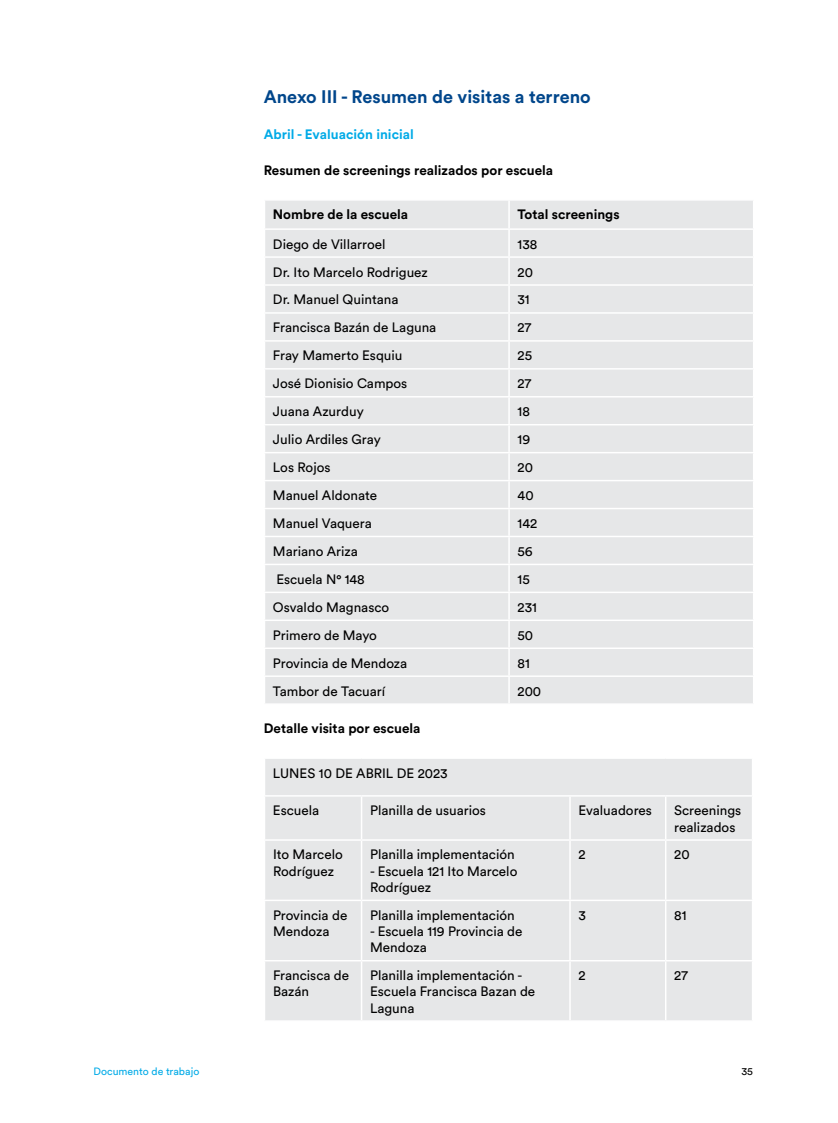
<style>
.page{position:relative;width:838px;height:1123px;background:#fff}
.page>*{position:absolute;margin:0;border:0;box-sizing:border-box;transform-origin:0 0}
.t1{font:700 18px "Circular Std";color:#00468b}
.t2{font:13.5px/16.2px "Circular Std";color:#000}
.t3{font:700 13.5px "Circular Std";color:#000}
.t4{font:700 13.5px "Circular Std";color:#00aae7}
.t5{font:10.5px "Circular Std";color:#00aae7}
.t6{font:10.5px "Circular Std";color:#000}
</style>
<div class="page">
<div style="left:265px;top:201px;width:488px;height:502px;background:#e6e7e8"></div>
<hr style="left:508px;top:201px;width:2px;height:27px;background:#fff">
<hr style="left:508px;top:230px;width:2px;height:26px;background:#fff">
<hr style="left:264px;top:256px;width:245px;height:2px;background:#fff">
<hr style="left:509px;top:256px;width:245px;height:2px;background:#fff">
<hr style="left:508px;top:258px;width:2px;height:26px;background:#fff">
<hr style="left:264px;top:284px;width:245px;height:2px;background:#fff">
<hr style="left:509px;top:284px;width:245px;height:2px;background:#fff">
<hr style="left:508px;top:286px;width:2px;height:26px;background:#fff">
<hr style="left:264px;top:312px;width:245px;height:2px;background:#fff">
<hr style="left:509px;top:312px;width:245px;height:2px;background:#fff">
<hr style="left:508px;top:314px;width:2px;height:26px;background:#fff">
<hr style="left:264px;top:340px;width:245px;height:2px;background:#fff">
<hr style="left:509px;top:340px;width:245px;height:2px;background:#fff">
<hr style="left:508px;top:342px;width:2px;height:26px;background:#fff">
<hr style="left:264px;top:368px;width:245px;height:1px;background:#fff">
<hr style="left:509px;top:368px;width:245px;height:1px;background:#fff">
<hr style="left:508px;top:369px;width:2px;height:27px;background:#fff">
<hr style="left:264px;top:396px;width:245px;height:1px;background:#fff">
<hr style="left:509px;top:396px;width:245px;height:1px;background:#fff">
<hr style="left:508px;top:397px;width:2px;height:27px;background:#fff">
<hr style="left:264px;top:424px;width:245px;height:1px;background:#fff">
<hr style="left:509px;top:424px;width:245px;height:1px;background:#fff">
<hr style="left:508px;top:425px;width:2px;height:27px;background:#fff">
<hr style="left:264px;top:452px;width:245px;height:1px;background:#fff">
<hr style="left:509px;top:452px;width:245px;height:1px;background:#fff">
<hr style="left:508px;top:453px;width:2px;height:27px;background:#fff">
<hr style="left:264px;top:480px;width:245px;height:1px;background:#fff">
<hr style="left:509px;top:480px;width:245px;height:1px;background:#fff">
<hr style="left:508px;top:481px;width:2px;height:27px;background:#fff">
<hr style="left:264px;top:508px;width:245px;height:1px;background:#fff">
<hr style="left:509px;top:508px;width:245px;height:1px;background:#fff">
<hr style="left:508px;top:509px;width:2px;height:27px;background:#fff">
<hr style="left:264px;top:536px;width:245px;height:1px;background:#fff">
<hr style="left:509px;top:536px;width:245px;height:1px;background:#fff">
<hr style="left:508px;top:537px;width:2px;height:26px;background:#fff">
<hr style="left:264px;top:563px;width:245px;height:2px;background:#fff">
<hr style="left:509px;top:563px;width:245px;height:2px;background:#fff">
<hr style="left:508px;top:565px;width:2px;height:26px;background:#fff">
<hr style="left:264px;top:591px;width:245px;height:2px;background:#fff">
<hr style="left:509px;top:591px;width:245px;height:2px;background:#fff">
<hr style="left:508px;top:593px;width:2px;height:26px;background:#fff">
<hr style="left:264px;top:619px;width:245px;height:2px;background:#fff">
<hr style="left:509px;top:619px;width:245px;height:2px;background:#fff">
<hr style="left:508px;top:621px;width:2px;height:26px;background:#fff">
<hr style="left:264px;top:647px;width:245px;height:2px;background:#fff">
<hr style="left:509px;top:647px;width:245px;height:2px;background:#fff">
<hr style="left:508px;top:649px;width:2px;height:26px;background:#fff">
<hr style="left:264px;top:675px;width:245px;height:2px;background:#fff">
<hr style="left:509px;top:675px;width:245px;height:2px;background:#fff">
<hr style="left:508px;top:677px;width:2px;height:26px;background:#fff">
<hr style="left:264px;top:228px;width:245px;height:2px;background:#fff">
<hr style="left:509px;top:228px;width:245px;height:2px;background:#fff">
<div style="left:265px;top:759px;width:487px;height:261px;background:#e6e7e8"></div>
<hr style="left:264px;top:795px;width:97px;height:1px;background:#fff">
<hr style="left:361px;top:795px;width:209px;height:1px;background:#fff">
<hr style="left:361px;top:796px;width:1px;height:43px;background:#fff">
<hr style="left:570px;top:795px;width:95px;height:1px;background:#fff">
<hr style="left:569px;top:796px;width:2px;height:43px;background:#fff">
<hr style="left:665px;top:795px;width:88px;height:1px;background:#fff">
<hr style="left:665px;top:796px;width:1px;height:43px;background:#fff">
<hr style="left:264px;top:839px;width:97px;height:1px;background:#fff">
<hr style="left:361px;top:839px;width:209px;height:1px;background:#fff">
<hr style="left:361px;top:840px;width:1px;height:59px;background:#fff">
<hr style="left:570px;top:839px;width:95px;height:1px;background:#fff">
<hr style="left:569px;top:840px;width:2px;height:59px;background:#fff">
<hr style="left:665px;top:839px;width:88px;height:1px;background:#fff">
<hr style="left:665px;top:840px;width:1px;height:59px;background:#fff">
<hr style="left:264px;top:899px;width:97px;height:2px;background:#fff">
<hr style="left:361px;top:899px;width:209px;height:2px;background:#fff">
<hr style="left:361px;top:901px;width:1px;height:59px;background:#fff">
<hr style="left:570px;top:899px;width:95px;height:2px;background:#fff">
<hr style="left:569px;top:901px;width:2px;height:59px;background:#fff">
<hr style="left:665px;top:899px;width:88px;height:2px;background:#fff">
<hr style="left:665px;top:901px;width:1px;height:59px;background:#fff">
<hr style="left:264px;top:960px;width:97px;height:1px;background:#fff">
<hr style="left:361px;top:960px;width:209px;height:1px;background:#fff">
<hr style="left:361px;top:961px;width:1px;height:59px;background:#fff">
<hr style="left:570px;top:960px;width:95px;height:1px;background:#fff">
<hr style="left:569px;top:961px;width:2px;height:59px;background:#fff">
<hr style="left:665px;top:960px;width:88px;height:1px;background:#fff">
<hr style="left:665px;top:961px;width:1px;height:59px;background:#fff">
<h1 class="t1" style="left:264px;top:85px;width:328px">Anexo III - Resumen de visitas a terreno</h1>
<p class="t4" style="left:264px;top:126px;width:152px">Abril - Evaluación inicial</p>
<p class="t3" style="left:264px;top:162px;width:291px">Resumen de screenings realizados por escuela</p>
<p class="t3" style="left:273px;top:206px;width:137px">Nombre de la escuela</p>
<p class="t3" style="left:517px;top:206px;width:103px">Total screenings</p>
<p class="t2" style="left:273px;top:235px;width:114px">Diego de Villarroel</p>
<p class="t2" style="left:517px;top:235px;width:21px">138</p>
<p class="t2" style="left:273px;top:263px;width:156px">Dr. Ito Marcelo Rodriguez</p>
<p class="t2" style="left:517px;top:263px;width:17px">20</p>
<p class="t2" style="left:273px;top:291px;width:127px">Dr. Manuel Quintana</p>
<p class="t2" style="left:517px;top:291px;width:14px">31</p>
<p class="t2" style="left:273px;top:319px;width:165px">Francisca Bazán de Laguna</p>
<p class="t2" style="left:517px;top:319px;width:15px">27</p>
<p class="t2" style="left:273px;top:347px;width:131px">Fray Mamerto Esquiu</p>
<p class="t2" style="left:517px;top:347px;width:16px">25</p>
<p class="t2" style="left:273px;top:375px;width:136px">José Dionisio Campos</p>
<p class="t2" style="left:517px;top:375px;width:15px">27</p>
<p class="t2" style="left:273px;top:403px;width:92px">Juana Azurduy</p>
<p class="t2" style="left:517px;top:403px;width:14px">18</p>
<p class="t2" style="left:273px;top:431px;width:109px">Julio Ardiles Gray</p>
<p class="t2" style="left:517px;top:431px;width:14px">19</p>
<p class="t2" style="left:273px;top:459px;width:59px">Los Rojos</p>
<p class="t2" style="left:517px;top:459px;width:17px">20</p>
<p class="t2" style="left:273px;top:487px;width:106px">Manuel Aldonate</p>
<p class="t2" style="left:517px;top:487px;width:18px">40</p>
<p class="t2" style="left:273px;top:515px;width:100px">Manuel Vaquera</p>
<p class="t2" style="left:517px;top:515px;width:21px">142</p>
<p class="t2" style="left:273px;top:543px;width:86px">Mariano Ariza</p>
<p class="t2" style="left:517px;top:543px;width:17px">56</p>
<p class="t2" style="left:276px;top:571px;width:90px">Escuela N° 148</p>
<p class="t2" style="left:517px;top:571px;width:14px">15</p>
<p class="t2" style="left:273px;top:599px;width:118px">Osvaldo Magnasco</p>
<p class="t2" style="left:517px;top:599px;width:21px">231</p>
<p class="t2" style="left:273px;top:627px;width:105px">Primero de Mayo</p>
<p class="t2" style="left:517px;top:627px;width:17px">50</p>
<p class="t2" style="left:273px;top:654px;width:136px">Provincia de Mendoza</p>
<p class="t2" style="left:517px;top:654px;width:14px">81</p>
<p class="t2" style="left:273px;top:682px;width:114px">Tambor de Tacuarí</p>
<p class="t2" style="left:517px;top:682px;width:25px">200</p>
<p class="t3" style="left:264px;top:720px;width:158px">Detalle visita por escuela</p>
<p class="t2" style="left:273px;top:764px;width:176px">LUNES 10 DE ABRIL DE 2023</p>
<p class="t2" style="left:273px;top:802px;width:48px">Escuela</p>
<p class="t2" style="left:370px;top:802px;width:117px">Planilla de usuarios</p>
<p class="t2" style="left:578px;top:802px;width:75px">Evaluadores</p>
<p class="t2" style="left:674px;top:802px;width:69px">Screenings realizados</p>
<p class="t2" style="left:273px;top:846px;width:71px">Ito Marcelo<br>Rodríguez</p>
<p class="t2" style="left:370px;top:846px;width:146px">Planilla implementación</p>
<p class="t2" style="left:578px;top:846px;width:9px">2</p>
<p class="t2" style="left:674px;top:846px;width:17px">20</p>
<p class="t2" style="left:370px;top:862px;width:149px">- Escuela 121 Ito Marcelo<br>Rodríguez</p>
<p class="t2" style="left:273px;top:906px;width:76px">Provincia de<br>Mendoza</p>
<p class="t2" style="left:370px;top:906px;width:146px">Planilla implementación</p>
<p class="t2" style="left:370px;top:923px;width:154px">- Escuela 119 Provincia de<br>Mendoza</p>
<p class="t2" style="left:578px;top:906px;width:9px">3</p>
<p class="t2" style="left:674px;top:906px;width:14px">81</p>
<p class="t2" style="left:273px;top:967px;width:78px">Francisca de<br>Bazán</p>
<p class="t2" style="left:370px;top:967px;width:167px">Planilla implementación -<br>Escuela Francisca Bazan de<br>Laguna</p>
<p class="t2" style="left:578px;top:967px;width:9px">2</p>
<p class="t2" style="left:674px;top:967px;width:15px">27</p>
<p class="t5" style="left:94px;top:1065px;width:107px">Documento de trabajo</p>
<p class="t6" style="left:741px;top:1065px;width:13px">35</p>
</div>
